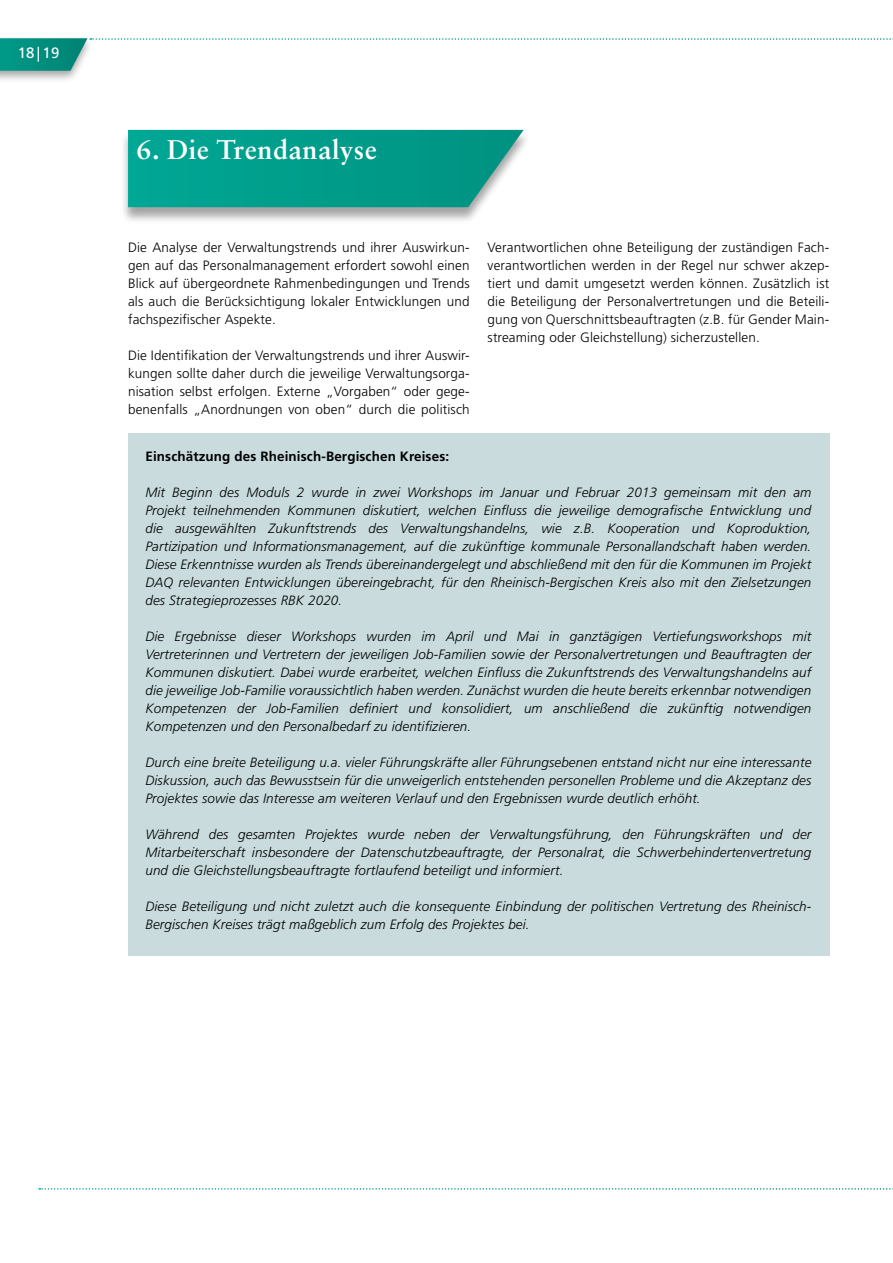
<style>
.page{position:relative;width:893px;height:1263px;background:#fff}
.page>*{position:absolute;margin:0;border:0;box-sizing:border-box;transform-origin:0 0}
.t1{font:700 27px "Sabon LT Std";letter-spacing:.02em;color:#fff}
.t2{font:15px "Frutiger LT Std";color:#fff}
.t3{font:italic 300 13.5px/18px "Frutiger LT Std";letter-spacing:.01em;color:#000;text-align:justify}
.t4{font:300 13.5px/18px "Frutiger LT Std";letter-spacing:.01em;color:#000;text-align:justify}
.t5{font:700 13.5px "Frutiger LT Std";letter-spacing:.01em;color:#000}
</style>
<div class="page">
<svg style="left:39px;top:1188px;width:854px;height:2px"></svg>
<div style="left:0;top:34px;width:94px;height:49px;background:#000;opacity:.36"></div>
<svg style="left:0;top:38px;width:893px;height:33px"></svg>
<div style="left:120px;top:130px;width:411px;height:94px;background:#000;opacity:.36"></div>
<svg style="left:128px;top:130px;width:396px;height:77px;background:#10a291"></svg>
<div style="left:128px;top:434px;width:701px;height:522px;background:#c9dbdd"></div>
<p class="t2" style="left:18px;top:44px;width:43px">18 | 19</p>
<h1 class="t1" style="left:137px;top:133px;width:242px">6. Die Trendanalyse</h1>
<p class="t4" style="left:128px;top:239px;width:343px">Die Analyse der Verwaltungstrends und ihrer Auswirkun&shy;gen auf das Personalmanagement erfordert sowohl einen Blick auf übergeordnete Rahmenbedingungen und Trends als auch die Berücksichtigung lokaler Entwicklungen und fachspezifischer Aspekte.</p>
<p class="t4" style="left:128px;top:347px;width:343px">Die Identifikation der Verwaltungstrends und ihrer Auswir&shy;kungen sollte daher durch die jeweilige Verwaltungsorga&shy;nisation selbst erfolgen. Externe „Vorgaben“ oder gege&shy;benenfalls „Anordnungen von oben“ durch die politisch</p>
<p class="t4" style="left:488px;top:239px;width:343px">Verantwortlichen ohne Beteiligung der zuständigen Fach&shy;verantwortlichen werden in der Regel nur schwer akzep&shy;tiert und damit umgesetzt werden können. Zusätzlich ist die Beteiligung der Personalvertretungen und die Beteili&shy;gung von Querschnittsbeauftragten (z.B. für Gender Main&shy;streaming oder Gleichstellung) sicherzustellen.</p>
<p class="t5" style="left:145px;top:448px;width:305px">Einschätzung des Rheinisch-Bergischen Kreises:</p>
<p class="t3" style="left:145px;top:483px;width:667px">Mit Beginn des Moduls 2 wurde in zwei Workshops im Januar und Februar 2013 gemeinsam mit den am Projekt teilnehmenden Kommunen diskutiert, welchen Einfluss die jeweilige demografische Entwicklung und die ausgewählten Zukunftstrends des Verwaltungshandelns, wie z.B. Kooperation und Koproduktion, Partizipation und Informationsmanagement, auf die zukünftige kommunale Personallandschaft haben werden.<br>Diese Erkenntnisse wurden als Trends übereinandergelegt und abschließend mit den für die Kommunen im Projekt DAQ relevanten Entwicklungen übereingebracht, für den Rheinisch-Bergischen Kreis also mit den Zielsetzungen des Strategieprozesses RBK 2020.</p>
<p class="t3" style="left:145px;top:627px;width:667px">Die Ergebnisse dieser Workshops wurden im April und Mai in ganztägigen Vertiefungsworkshops mit Vertreterinnen und Vertretern der jeweiligen Job-Familien sowie der Personalvertretungen und Beauftragten der Kommunen diskutiert. Dabei wurde erarbeitet, welchen Einfluss die Zukunftstrends des Verwaltungshandelns auf die jeweilige Job-Familie voraussichtlich haben werden. Zunächst wurden die heute bereits erkennbar notwendigen Kompetenzen der Job-Familien definiert und konsolidiert, um anschließend die zukünftig notwendigen Kompetenzen und den Personalbedarf zu identifizieren.</p>
<p class="t3" style="left:145px;top:753px;width:667px">Durch eine breite Beteiligung u.a. vieler Führungskräfte aller Führungsebenen entstand nicht nur eine interessante Diskussion, auch das Bewusstsein für die unweigerlich entstehenden personellen Probleme und die Akzeptanz des Projektes sowie das Interesse am weiteren Verlauf und den Ergebnissen wurde deutlich erhöht.</p>
<p class="t3" style="left:145px;top:825px;width:667px">Während des gesamten Projektes wurde neben der Verwaltungsführung, den Führungskräften und der Mitarbeiterschaft insbesondere der Datenschutzbeauftragte, der Personalrat, die Schwerbehindertenvertretung und die Gleichstellungsbeauftragte fortlaufend beteiligt und informiert.</p>
<p class="t3" style="left:145px;top:897px;width:667px">Diese Beteiligung und nicht zuletzt auch die konsequente Einbindung der politischen Vertretung des Rheinisch-<br>Bergischen Kreises trägt maßgeblich zum Erfolg des Projektes bei.</p>
</div>
